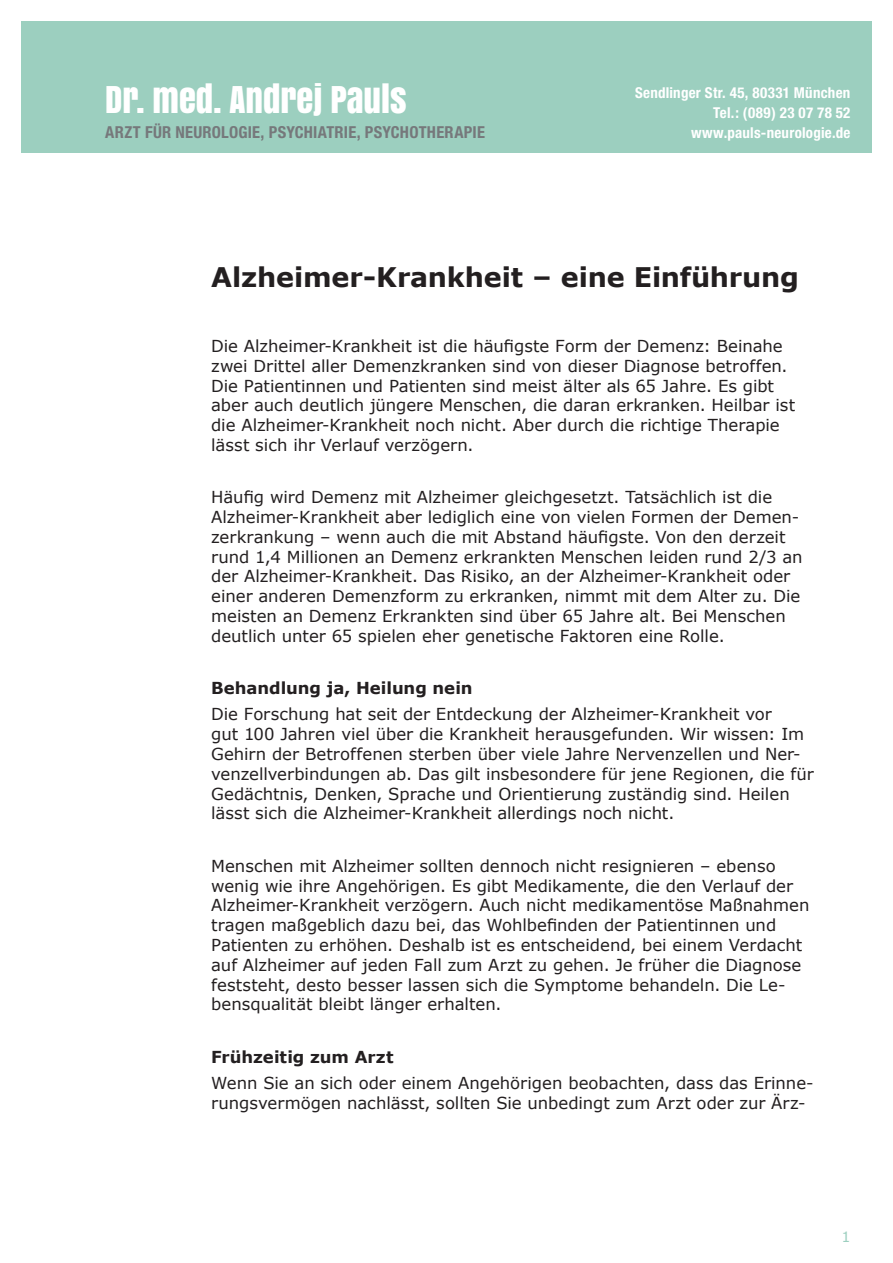
<style>
.page{position:relative;width:893px;height:1263px;background:#fff}
.page>*{position:absolute;margin:0;border:0;box-sizing:border-box;transform-origin:0 0}
.t1{font:34.5px "Anton";color:#fff}
.t2{font:700 27px "Verdana";letter-spacing:-.005em;color:#231f20}
.t3{font:16.5px/19.8px "Verdana";color:#231f20}
.t4{font:700 condensed 16.5px "Helvetica Neue";letter-spacing:.015em;color:#76787b}
.t5{font:700 16.5px "Verdana";color:#231f20}
.t6{font:700 condensed 15px/20px "Helvetica Neue";letter-spacing:.025em;color:#fff;text-align:right}
.t7{font:14.25px "Verdana";color:#9ccfbf}
</style>
<div class="page">
<div style="left:21px;top:21px;width:851px;height:132px;background:#9ccfbf"></div>
<h1 class="t1" style="left:105px;top:73px;width:303px">DR. MED. ANDREJ PAULS</h1>
<p class="t6" style="left:635px;top:82px;width:217px">Sendlinger Str. 45, 80331 München<br>Tel.: (089) 23 07 78 52</p>
<p class="t4" style="left:105px;top:122px;width:381px">Arzt Für Neurologie, Psychiatrie, Psychotherapie</p>
<p class="t6" style="left:691px;top:122px;width:161px">www.pauls-neurologie.de</p>
<h2 class="t2" style="left:211px;top:260px;width:589px">Alzheimer-Krankheit – eine Einführung</h2>
<p class="t3" style="left:211px;top:335px;width:585px">Die Alzheimer-Krankheit ist die häufigste Form der Demenz: Beinahe zwei Drittel aller Demenzkranken sind von dieser Diagnose betroffen.<br>Die Patientinnen und Patienten sind meist älter als 65 Jahre. Es gibt aber auch deutlich jüngere Menschen, die daran erkranken. Heilbar ist die Alzheimer-Krankheit noch nicht. Aber durch die richtige Therapie lässt sich ihr Verlauf verzögern.</p>
<p class="t3" style="left:211px;top:487px;width:593px">Häufig wird Demenz mit Alzheimer gleichgesetzt. Tatsächlich ist die Alzheimer-Krankheit aber lediglich eine von vielen Formen der Demen&shy;zerkrankung – wenn auch die mit Abstand häufigste. Von den derzeit rund 1,4 Millionen an Demenz erkrankten Menschen leiden rund 2/3 an der Alzheimer-Krankheit. Das Risiko, an der Alzheimer-Krankheit oder einer anderen Demenzform zu erkranken, nimmt mit dem Alter zu. Die meisten an Demenz Erkrankten sind über 65 Jahre alt. Bei Menschen deutlich unter 65 spielen eher genetische Faktoren eine Rolle.</p>
<p class="t5" style="left:211px;top:678px;width:263px">Behandlung ja, Heilung nein</p>
<p class="t3" style="left:211px;top:704px;width:604px">Die Forschung hat seit der Entdeckung der Alzheimer-Krankheit vor<br>gut 100 Jahren viel über die Krankheit herausgefunden. Wir wissen: Im Gehirn der Betroffenen sterben über viele Jahre Nervenzellen und Ner&shy;venzellverbindungen ab. Das gilt insbesondere für jene Regionen, die für Gedächtnis, Denken, Sprache und Orientierung zuständig sind. Heilen lässt sich die Alzheimer-Krankheit allerdings noch nicht.</p>
<p class="t3" style="left:211px;top:855px;width:600px">Menschen mit Alzheimer sollten dennoch nicht resignieren – ebenso wenig wie ihre Angehörigen. Es gibt Medikamente, die den Verlauf der Alzheimer-Krankheit verzögern. Auch nicht medikamentöse Maßnahmen tragen maßgeblich dazu bei, das Wohlbefinden der Patientinnen und Patienten zu erhöhen. Deshalb ist es entscheidend, bei einem Verdacht auf Alzheimer auf jeden Fall zum Arzt zu gehen. Je früher die Diagnose feststeht, desto besser lassen sich die Symptome behandeln. Die Le&shy;bensqualität bleibt länger erhalten.</p>
<p class="t5" style="left:211px;top:1046px;width:184px">Frühzeitig zum Arzt</p>
<p class="t3" style="left:211px;top:1072px;width:604px">Wenn Sie an sich oder einem Angehörigen beobachten, dass das Erinne&shy;rungsvermögen nachlässt, sollten Sie unbedingt zum Arzt oder zur Ärz-</p>
<p class="t7" style="left:841px;top:1227px;width:11px">1</p>
</div>
